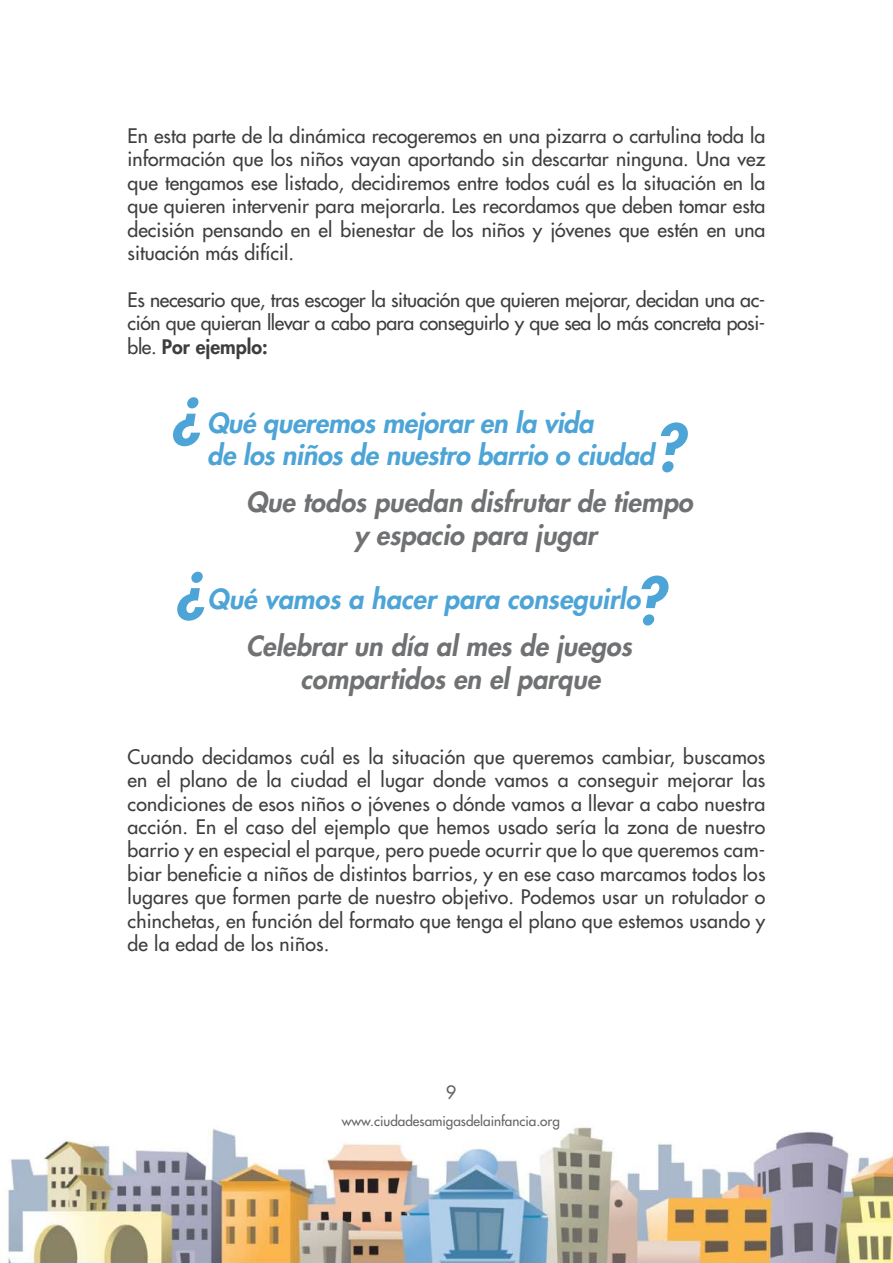
<style>
.page{position:relative;width:893px;height:1263px;background:#fff}
.page>*{position:absolute;margin:0;border:0;box-sizing:border-box;transform-origin:0 0}
.t1{font:italic 800 63px "Futura";color:#4da4d7}
.t2{font:italic 800 27px/32.4px "Futura";color:#707173;text-align:center}
.t3{font:italic 800 27px/32.4px "Futura";letter-spacing:-.01em;color:#4da4d7}
.t4{font:19.5px/23.4px "Futura";color:#3e3e40;text-align:justify}
.t5{font:18px "Futura";color:#646567}
.t6{font:13.5px "Futura";color:#646567}
.s1{font-weight:800}
</style>
<div class="page">
<img style="left:6px;top:1126px;width:887px;height:137px">
<p class="t4" style="left:128px;top:124px;width:639px">En esta parte de la dinámica recogeremos en una pizarra o cartulina toda la información que los niños vayan aportando sin descartar ninguna. Una vez que tengamos ese listado, decidiremos entre todos cuál es la situación en la que quieren intervenir para mejorarla. Les recordamos que deben tomar esta decisión pensando en el bienestar de los niños y jóvenes que estén en una situación más difícil.</p>
<p class="t4" style="left:128px;top:288px;width:639px">Es necesario que, tras escoger la situación que quieren mejorar, decidan una ac&shy;ción que quieran llevar a cabo para conseguirlo y que sea lo más concreta posi&shy;ble. <span class="s1">Por ejemplo:</span></p>
<h1 class="t1" style="left:172px;top:364px;width:32px">¿</h1>
<h2 class="t3" style="left:207px;top:406px;width:448px">Qué queremos mejorar en la vida<br>de los niños de nuestro barrio o ciudad</h2>
<h2 class="t2" style="left:246px;top:485px;width:448px">Que todos puedan disfrutar de tiempo y espacio para jugar</h2>
<h2 class="t3" style="left:208px;top:583px;width:434px">Qué vamos a hacer para conseguirlo</h2>
<h2 class="t2" style="left:301px;top:629px;width:333px;text-align:left;text-indent:-55px">Celebrar un día al mes de juegos compartidos en el parque</h2>
<h1 class="t1" style="left:653px;top:406px;width:32px">?</h1>
<h1 class="t1" style="left:176px;top:539px;width:32px">¿</h1>
<h1 class="t1" style="left:634px;top:559px;width:32px">?</h1>
<p class="t4" style="left:128px;top:745px;width:639px">Cuando decidamos cuál es la situación que queremos cambiar, buscamos en el plano de la ciudad el lugar donde vamos a conseguir mejorar las condiciones de esos niños o jóvenes o dónde vamos a llevar a cabo nuestra acción. En el caso del ejemplo que hemos usado sería la zona de nuestro barrio y en especial el parque, pero puede ocurrir que lo que queremos cam&shy;biar beneficie a niños de distintos barrios, y en ese caso marcamos todos los lugares que formen parte de nuestro objetivo. Podemos usar un rotulador o chinchetas, en función del formato que tenga el plano que estemos usando y de la edad de los niños.</p>
<p class="t5" style="left:446px;top:1081px;width:12px">9</p>
<p class="t6" style="left:342px;top:1112px;width:219px">www.ciudadesamigasdelainfancia.org</p>
</div>
